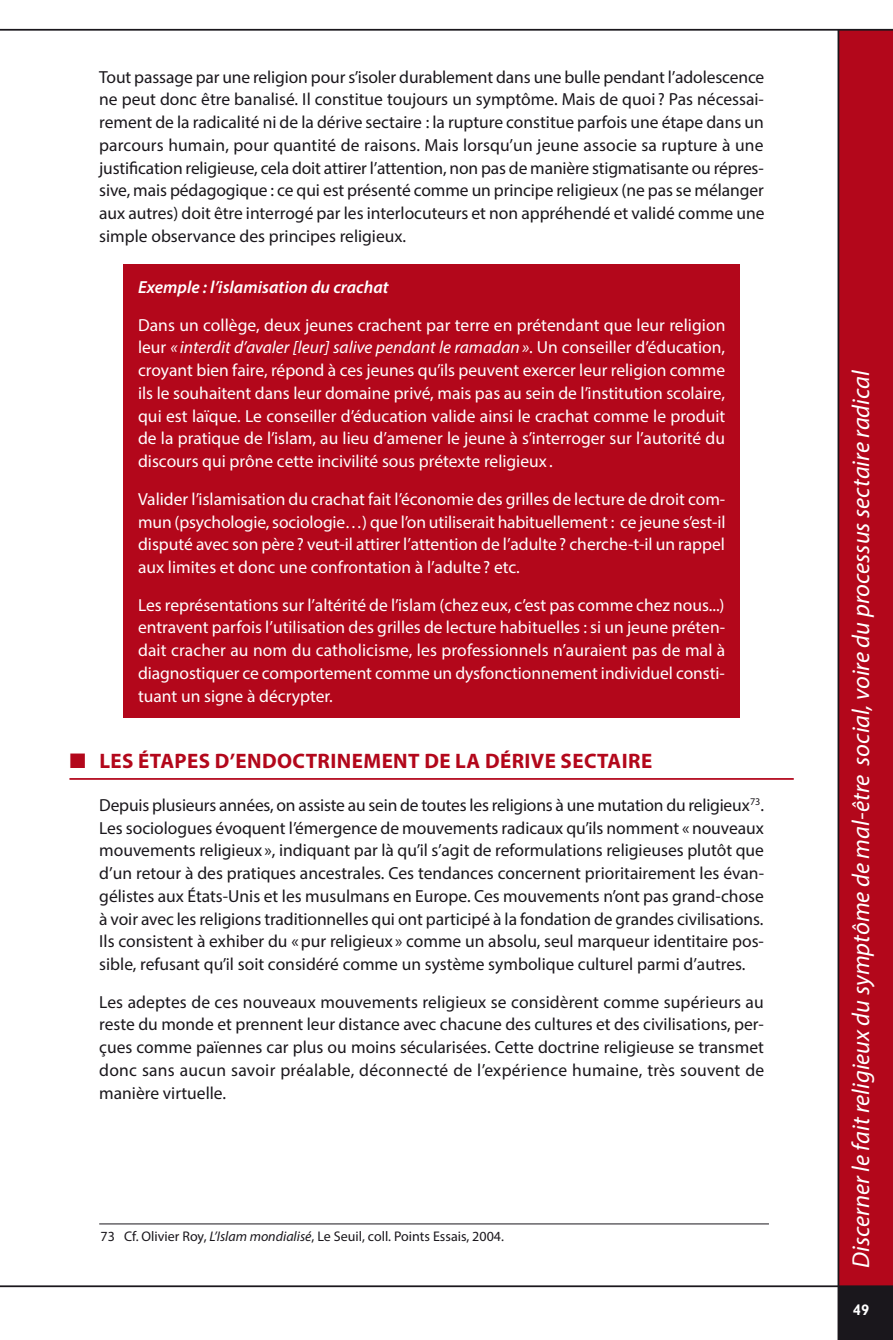
<style>
.page{position:relative;width:893px;height:1340px;background:#fff}
.page>*{position:absolute;margin:0;border:0;box-sizing:border-box;transform-origin:0 0}
.t1{font:italic 24.5px "Myriad Pro";color:#fff}
.t2{font:700 21px "Myriad Pro";letter-spacing:.02em;color:#b3071b}
.t3{font:17.5px/22.8px "Myriad Pro";color:#1a171c;text-align:justify}
.t4{font:17.5px/22.8px "Myriad Pro";color:#fff;text-align:justify}
.t5{font:italic 600 17.5px "Myriad Pro";color:#fff}
.t6{font:700 15.75px "Chantilly";color:#fff}
.t7{font:14px "Myriad Pro";color:#1a171c}
.s1{font-style:italic}
</style>
<div class="page">
<div style="left:838px;top:1285px;width:55px;height:54px;background:#1a171c"></div>
<div style="left:838px;top:29px;width:55px;height:1256px;background:#b3071b"></div>
<hr style="left:0;top:29px;width:893px;height:2px;background:#1a171c">
<hr style="left:0;top:1285px;width:893px;height:2px;background:#1a171c">
<hr style="left:837px;top:30px;width:2px;height:1309px;background:#1a171c">
<hr style="left:69px;top:778px;width:725px;height:1px;background:#b3071b">
<div style="left:123px;top:265px;width:617px;height:453px;background:#b3071b"></div>
<hr style="left:99px;top:1223px;width:670px;height:1px;background:#1a171c">
<p class="t3" style="left:99px;top:65px;width:667px">Tout passage par une religion pour s’isoler durablement dans une bulle pendant l’adolescence ne peut donc être banalisé. Il constitue toujours un symptôme. Mais de quoi ? Pas nécessai&shy;rement de la radicalité ni de la dérive sectaire : la rupture constitue parfois une étape dans un parcours humain, pour quantité de raisons. Mais lorsqu’un jeune associe sa rupture à une justification religieuse, cela doit attirer l’attention, non pas de manière stigmatisante ou répres&shy;sive, mais pédagogique : ce qui est présenté comme un principe religieux (ne pas se mélanger aux autres) doit être interrogé par les interlocuteurs et non appréhendé et validé comme une simple observance des principes religieux.</p>
<p class="t5" style="left:138px;top:276px;width:252px">Exemple : l’islamisation du crachat</p>
<p class="t4" style="left:138px;top:313px;width:589px">Dans un collège, deux jeunes crachent par terre en prétendant que leur religion leur <span class="s1">« interdit d’avaler [leur] salive pendant le ramadan»</span>. Un conseiller d’éducation, croyant bien faire, répond à ces jeunes qu’ils peuvent exercer leur religion comme ils le souhaitent dans leur domaine privé, mais pas au sein de l’institution scolaire, qui est laïque. Le conseiller d’éducation valide ainsi le crachat comme le produit de la pratique de l’islam, au lieu d’amener le jeune à s’interroger sur l’autorité du discours qui prône cette incivilité sous prétexte religieux .</p>
<p class="t4" style="left:138px;top:487px;width:589px">Valider l’islamisation du crachat fait l’économie des grilles de lecture de droit com&shy;mun (psychologie, sociologie…) que l’on utiliserait habituellement : ce jeune s’est-il disputé avec son père ? veut-il attirer l’attention de l’adulte ? cherche-t-il un rappel aux limites et donc une confrontation à l’adulte? etc.</p>
<p class="t4" style="left:138px;top:593px;width:589px">Les représentations sur l’altérité de l’islam (chez eux, c’est pas comme chez nous...) entravent parfois l’utilisation des grilles de lecture habituelles : si un jeune préten&shy;dait cracher au nom du catholicisme, les professionnels n’auraient pas de mal à diagnostiquer ce comportement comme un dysfonctionnement individuel consti&shy;tuant un signe à décrypter.</p>
<p class="t2" style="left:70px;top:747px;width:584px">■ LES ÉTAPES D’ENDOCTRINEMENT DE LA DÉRIVE SECTAIRE</p>
<p class="t3" style="left:99px;top:793px;width:666px">Depuis plusieurs années, on assiste au sein de toutes les religions à une mutation du religieux<sup>73</sup>.<br>Les sociologues évoquent l’émergence de mouvements radicaux qu’ils nomment « nouveaux mouvements religieux », indiquant par là qu’il s’agit de reformulations religieuses plutôt que d’un retour à des pratiques ancestrales. Ces tendances concernent prioritairement les évan&shy;gélistes aux États-Unis et les musulmans en Europe. Ces mouvements n’ont pas grand-chose à voir avec les religions traditionnelles qui ont participé à la fondation de grandes civilisations.<br>Ils consistent à exhiber du «pur religieux » comme un absolu, seul marqueur identitaire pos&shy;sible, refusant qu’il soit considéré comme un système symbolique culturel parmi d’autres.</p>
<p class="t3" style="left:99px;top:990px;width:666px">Les adeptes de ces nouveaux mouvements religieux se considèrent comme supérieurs au reste du monde et prennent leur distance avec chacune des cultures et des civilisations, per&shy;çues comme païennes car plus ou moins sécularisées. Cette doctrine religieuse se transmet donc sans aucun savoir préalable, déconnecté de l’expérience humaine, très souvent de manière virtuelle.</p>
<p class="t7" style="left:101px;top:1227px;width:405px">73 Cf. Olivier Roy, <span class="s1">L’Islam mondialisé</span>, Le Seuil, coll. Points Essais, 2004.</p>
<h1 class="t1" style="left:846px;top:1267px;width:899px;rotate:-90deg">Discerner le fait religieux du symptôme de mal-être social, voire du processus sectaire radical</h1>
<p class="t6" style="left:853px;top:1301px;width:18px">49</p>
</div>
